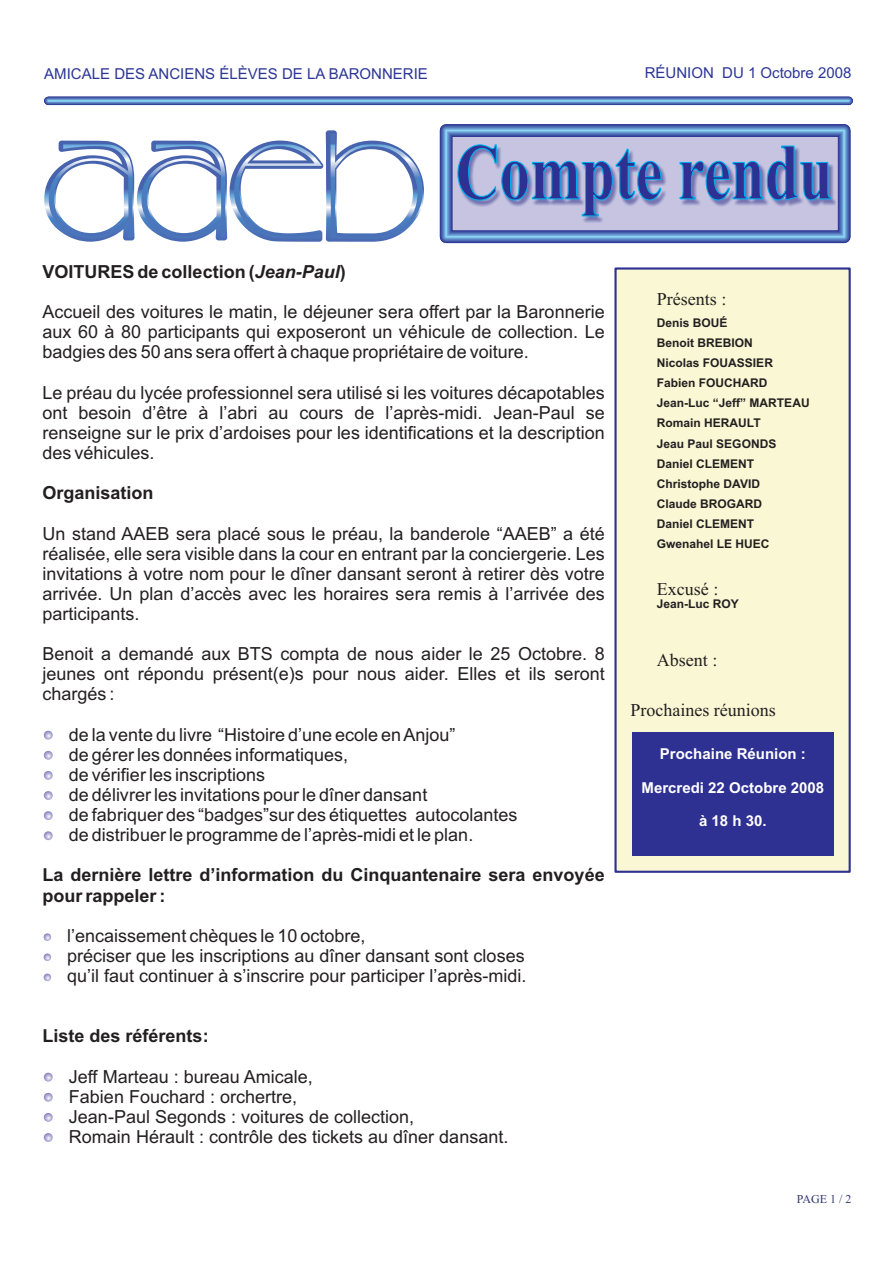
<style>
.page{position:relative;width:893px;height:1262px;background:#fff}
.page>*{position:absolute;margin:0;border:0;box-sizing:border-box;transform-origin:0 0}
.t1{font:18px/20.1px "Arial";color:#231f20;text-align:justify}
.t2{font:700 18px/20.1px "Arial";color:#231f20}
.t3{font:18px "Times New Roman";color:#231f20}
.t4{font:15px "Arial";color:#2c3695}
.t5{font:700 15px "Arial";color:#fff}
.t6{font:700 12px/20.1px "Arial";color:#231f20}
.t7{font:12px "Times New Roman";color:#343971}
.s1{font-style:italic}
</style>
<div class="page">
<div style="left:446px;top:130px;width:398px;height:107px;background:#c6c4e1"></div>
<div style="left:440px;top:125px;width:410px;height:117px;border:12px solid #333e99"></div>
<div style="left:442px;top:126px;width:406px;height:115px;border:9px solid #4461ad"></div>
<div style="left:442px;top:126px;width:406px;height:115px;border:8px solid #4c68b1"></div>
<div style="left:443px;top:128px;width:404px;height:111px;border:6px solid #5c84c3"></div>
<div style="left:444px;top:129px;width:402px;height:110px;border:4px solid #6d9dd3"></div>
<div style="left:445px;top:129px;width:400px;height:109px;border:2px solid #7ab7e4"></div>
<div style="left:445px;top:130px;width:399px;height:107px;border:2px solid #80c1ea"></div>
<div style="left:446px;top:130px;width:398px;height:107px;border:1px solid #8dd7f7"></div>
<svg style="left:44px;top:730px;width:9px;height:10px"></svg>
<svg style="left:44px;top:750px;width:9px;height:10px"></svg>
<svg style="left:44px;top:771px;width:9px;height:9px"></svg>
<svg style="left:44px;top:791px;width:9px;height:9px"></svg>
<svg style="left:44px;top:811px;width:9px;height:9px"></svg>
<svg style="left:44px;top:831px;width:9px;height:9px"></svg>
<svg style="left:44px;top:933px;width:8px;height:8px"></svg>
<svg style="left:44px;top:953px;width:8px;height:8px"></svg>
<svg style="left:44px;top:973px;width:8px;height:8px"></svg>
<svg style="left:44px;top:1072px;width:9px;height:10px"></svg>
<svg style="left:44px;top:1092px;width:9px;height:10px"></svg>
<svg style="left:44px;top:1113px;width:9px;height:9px"></svg>
<svg style="left:44px;top:1133px;width:9px;height:9px"></svg>
<div style="left:614px;top:267px;width:236px;height:605px;background:#f9f7d4;border:2px solid #2e3092"></div>
<div style="left:632px;top:732px;width:201px;height:124px;background:#2e3092"></div>
<div style="left:458px;top:147px;width:377px;height:76px;background:#2e3092;opacity:.49"></div>
<svg style="left:457px;top:144px;width:374px;height:73px"></svg>
<svg style="left:44px;top:96px;width:809px;height:10px;background:#6c8ac4"></svg>
<hr style="left:48px;top:101px;width:800px;height:1px;background:#8dd7f7">
<svg style="left:44px;top:181px;width:182px;height:61px"></svg>
<svg style="left:48px;top:132px;width:375px;height:108px"></svg>
<p class="t4" style="left:44px;top:68px;width:385px">AMICALE DES ANCIENS ÉLÈVES DE LA BARONNERIE</p>
<p class="t4" style="left:644px;top:67px;width:208px">RÉUNION DU 1 Octobre 2008</p>
<p class="t2" style="left:43px;top:263px;width:305px">VOITURES de collection (<span class="s1">Jean-Paul</span>)</p>
<p class="t1" style="left:43px;top:303px;width:563px">Accueil des voitures le matin, le déjeuner sera offert par la Baronnerie aux 60 à 80 participants qui exposeront un véhicule de collection. Le badgies des 50 ans sera offert à chaque propriétaire de voiture.</p>
<p class="t1" style="left:43px;top:384px;width:563px">Le préau du lycée professionnel sera utilisé si les voitures décapotables ont besoin d’être à l’abri au cours de l’après-midi. Jean-Paul se renseigne sur le prix d’ardoises pour les identifications et la description des véhicules.</p>
<p class="t2" style="left:43px;top:484px;width:113px">Organisation</p>
<p class="t1" style="left:42px;top:525px;width:563px">Un stand AAEB sera placé sous le préau, la banderole “AAEB” a été réalisée, elle sera visible dans la cour en entrant par la conciergerie. Les invitations à votre nom pour le dîner dansant seront à retirer dès votre arrivée. Un plan d’accès avec les horaires sera remis à l’arrivée des participants.</p>
<p class="t1" style="left:42px;top:645px;width:563px">Benoit a demandé aux BTS compta de nous aider le 25 Octobre. 8 jeunes ont répondu présent(e)s pour nous aider. Elles et ils seront chargés :</p>
<p class="t1" style="left:69px;top:726px;width:450px;text-align:left">de la vente du livre “Histoire d’une ecole en Anjou”<br>de gérer les données informatiques,<br>de vérifier les inscriptions<br>de délivrer les invitations pour le dîner dansant<br>de fabriquer des “badges”sur des étiquettes autocolantes de distribuer le programme de l’après-midi et le plan.</p>
<p class="t2" style="left:42px;top:866px;width:563px">La dernière lettre d’information du Cinquantenaire sera envoyée pour rappeler :</p>
<p class="t1" style="left:67px;top:927px;width:461px;text-align:left">l’encaissement chèques le 10 octobre,<br>préciser que les inscriptions au dîner dansant sont closes qu’il faut continuer à s’inscrire pour participer l’après-midi.</p>
<p class="t2" style="left:43px;top:1027px;width:168px">Liste des référents:</p>
<p class="t1" style="left:69px;top:1068px;width:441px;text-align:left">Jeff Marteau : bureau Amicale,<br>Fabien Fouchard : orchertre,<br>Jean-Paul Segonds : voitures de collection,<br>Romain Hérault : contrôle des tickets au dîner dansant.</p>
<p class="t3" style="left:657px;top:292px;width:71px">Présents :</p>
<p class="t6" style="left:657px;top:314px;width:154px">Denis BOUÉ<br>Benoit BREBION<br>Nicolas FOUASSIER<br>Fabien FOUCHARD<br>Jean-Luc “Jeff” MARTEAU<br>Romain HERAULT<br>Jeau Paul SEGONDS<br>Daniel CLEMENT<br>Christophe DAVID<br>Claude BROGARD<br>Daniel CLEMENT<br>Gwenahel LE HUEC</p>
<p class="t3" style="left:657px;top:582px;width:63px">Excusé :</p>
<p class="t6" style="left:657px;top:595px;width:84px">Jean-Luc ROY</p>
<p class="t3" style="left:657px;top:654px;width:62px">Absent :</p>
<p class="t3" style="left:630px;top:703px;width:147px">Prochaines réunions</p>
<p class="t5" style="left:660px;top:748px;width:147px">Prochaine Réunion :</p>
<p class="t5" style="left:641px;top:781px;width:184px">Mercredi 22 Octobre 2008</p>
<p class="t5" style="left:699px;top:815px;width:69px">à 18 h 30.</p>
<p class="t7" style="left:796px;top:1194px;width:56px">PAGE 1 / 2</p>
</div>
